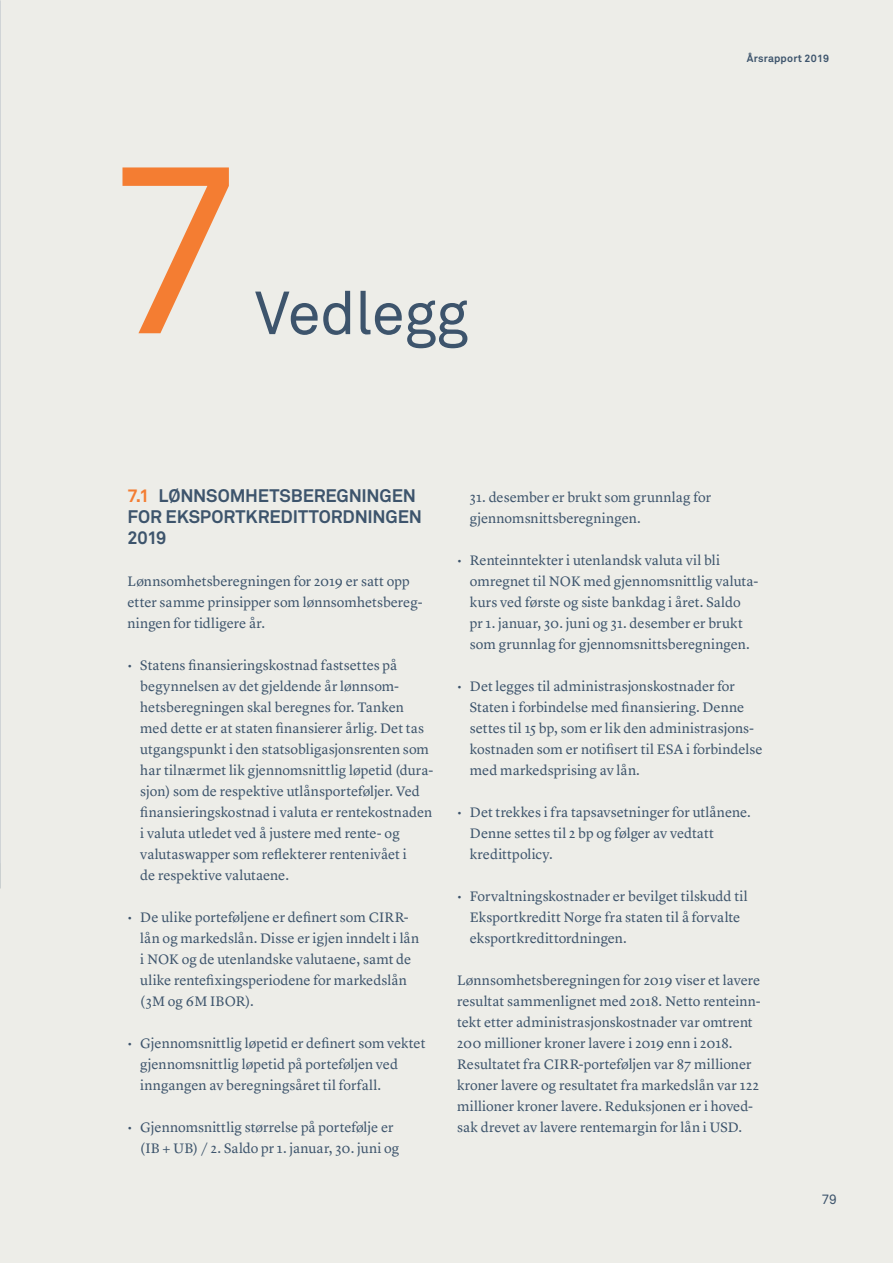
<style>
.page{position:relative;width:893px;height:1263px;background:#edede8}
.page>*{position:absolute;margin:0;border:0;box-sizing:border-box;transform-origin:0 0}
.t1{font:238.5px "Akkurat";color:#f47d32}
.t2{font:60px "Akkurat";letter-spacing:-.01em;color:#3d546c}
.t3{font:700 18px/21px "Akkurat";letter-spacing:-.01em;color:#3d546c}
.t4{font:14.25px/21px "Lyon Text";color:#3d546c}
.t5{font:13.5px "Akkurat";color:#3d546c}
.t6{font:700 10.5px "Akkurat";letter-spacing:.02em;color:#3d546c}
.s1{color:#f47d32}
</style>
<div class="page">
<h1 class="t1" style="left:111px;top:110px;width:135px">7</h1>
<h2 class="t2" style="left:255px;top:278px;width:215px">Vedlegg</h2>
<p class="t6" style="left:747px;top:52px;width:84px">Årsrapport 2019</p>
<p class="t3" style="left:128px;top:485px;width:296px"><span class="s1">7.1</span> LØNNSOMHETSBEREGNINGEN<br>FOR EKSPORTKREDITTORDNINGEN<br>2019</p>
<p class="t4" style="left:128px;top:570px;width:296px">Lønnsomhetsberegningen for 2019 er satt opp etter samme prinsipper som lønnsomhetsbereg&shy;ningen for tidligere år.</p>
<p class="t4" style="left:140px;top:654px;width:294px;text-indent:-13px">• Statens finansieringskostnad fastsettes på begynnelsen av det gjeldende år lønnsom&shy;hetsberegningen skal beregnes for. Tanken med dette er at staten finansierer årlig. Det tas utgangspunkt i den statsobligasjonsrenten som har tilnærmet lik gjennomsnittlig løpetid (dura&shy;sjon) som de respektive utlånsporteføljer. Ved finansieringskostnad i valuta er rentekostnaden i valuta utledet ved å justere med rente- og valutaswapper som reflekterer rentenivået i<br>de respektive valutaene.</p>
<p class="t4" style="left:140px;top:906px;width:280px;text-indent:-13px">• De ulike porteføljene er definert som CIRR&shy;lån og markedslån. Disse er igjen inndelt i lån i NOK og de utenlandske valutaene, samt de ulike rentefixingsperiodene for markedslån (3M og 6M IBOR).</p>
<p class="t4" style="left:140px;top:1032px;width:287px;text-indent:-13px">• Gjennomsnittlig løpetid er definert som vektet gjennomsnittlig løpetid på porteføljen ved inngangen av beregningsåret til forfall.</p>
<p class="t4" style="left:140px;top:1116px;width:260px;text-indent:-13px">• Gjennomsnittlig størrelse på portefølje er (IB + UB) / 2. Saldo pr 1. januar, 30. juni og</p>
<p class="t4" style="left:470px;top:486px;width:243px">31. desember er brukt som grunnlag for gjennomsnittsberegningen.</p>
<p class="t4" style="left:470px;top:549px;width:290px;text-indent:-13px">• Renteinntekter i utenlandsk valuta vil bli omregnet til NOK med gjennomsnittlig valuta&shy;kurs ved første og siste bankdag i året. Saldo<br>pr 1. januar, 30. juni og 31. desember er brukt som grunnlag for gjennomsnittsberegningen.</p>
<p class="t4" style="left:470px;top:675px;width:294px;text-indent:-13px">• Det legges til administrasjonskostnader for Staten i forbindelse med finansiering. Denne settes til 15 bp, som er lik den administrasjons&shy;kostnaden som er notifisert til ESA i forbindelse med markedsprising av lån.</p>
<p class="t4" style="left:470px;top:801px;width:283px;text-indent:-13px">• Det trekkes i fra tapsavsetninger for utlånene.<br>Denne settes til 2 bp og følger av vedtatt kredittpolicy.</p>
<p class="t4" style="left:470px;top:885px;width:279px;text-indent:-13px">• Forvaltningskostnader er bevilget tilskudd til<br>Eksportkreditt Norge fra staten til å forvalte eksportkredittordningen.</p>
<p class="t4" style="left:457px;top:969px;width:305px">Lønnsomhetsberegningen for 2019 viser et lavere resultat sammenlignet med 2018. Netto renteinn&shy;tekt etter administrasjonskostnader var omtrent 200 millioner kroner lavere i 2019 enn i 2018.<br>Resultatet fra CIRR-porteføljen var 87 millioner kroner lavere og resultatet fra markedslån var 122 millioner kroner lavere. Reduksjonen er i hoved&shy;sak drevet av lavere rentemargin for lån i USD.</p>
<p class="t5" style="left:822px;top:1191px;width:16px">79</p>
</div>
